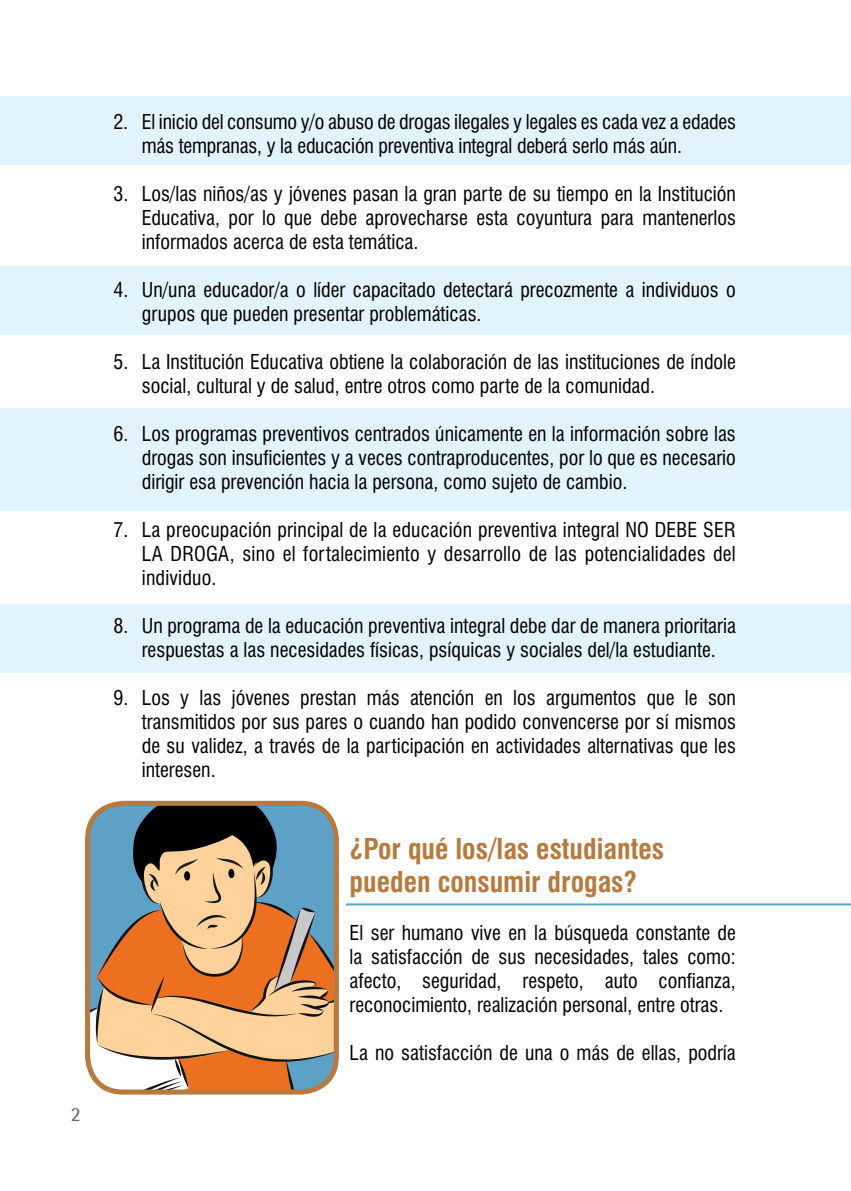
<style>
.page{position:relative;width:851px;height:1191px;background:#fff}
.page>*{position:absolute;margin:0;border:0;box-sizing:border-box;transform-origin:0 0}
.t1{font:700 condensed 28px/33.6px "Swiss 721 BT";color:#b7793c}
.t2{font:condensed 20px/24px "Swiss 721 BT";color:#000;text-align:justify}
.t3{font:20px "Rotis Semi Sans";color:#636466}
</style>
<div class="page">
<hr style="left:346px;top:903px;width:504px;height:2px;background:#5ea1c7">
<div style="left:0;top:96px;width:850px;height:68px;background:#e1f4fd"></div>
<div style="left:0;top:266px;width:850px;height:68px;background:#e1f4fd"></div>
<div style="left:0;top:604px;width:850px;height:68px;background:#e1f4fd"></div>
<div style="left:0;top:408px;width:850px;height:102px;background:#e1f4fd"></div>
<svg style="left:90px;top:803px;width:246px;height:289px;background:#b19578"></svg>
<div style="left:85px;top:801px;width:254px;height:293px;border:5px solid #b7793c;border-radius:36px"></div>
<p class="t3" style="left:71px;top:1102px;width:12px">2</p>
<p class="t2" style="left:142px;top:109px;width:595px;text-indent:-28px">2. El inicio del consumo y/o abuso de drogas ilegales y legales es cada vez a edades más tempranas, y la educación preventiva integral deberá serlo más aún.</p>
<p class="t2" style="left:142px;top:181px;width:595px;text-indent:-28px">3. Los/las niños/as y jóvenes pasan la gran parte de su tiempo en la Institución Educativa, por lo que debe aprovecharse esta coyuntura para mantenerlos informados acerca de esta temática.</p>
<p class="t2" style="left:142px;top:277px;width:595px;text-indent:-28px">4. Un/una educador/a o líder capacitado detectará precozmente a individuos o grupos que pueden presentar problemáticas.</p>
<p class="t2" style="left:142px;top:349px;width:595px;text-indent:-28px">5. La Institución Educativa obtiene la colaboración de las instituciones de índole social, cultural y de salud, entre otros como parte de la comunidad.</p>
<p class="t2" style="left:142px;top:421px;width:595px;text-indent:-28px">6. Los programas preventivos centrados únicamente en la información sobre las drogas son insuficientes y a veces contraproducentes, por lo que es necesario dirigir esa prevención hacia la persona, como sujeto de cambio.</p>
<p class="t2" style="left:142px;top:517px;width:595px;text-indent:-28px">7. La preocupación principal de la educación preventiva integral NO DEBE SER LA DROGA, sino el fortalecimiento y desarrollo de las potencialidades del individuo.</p>
<p class="t2" style="left:113px;top:613px;width:624px;text-align:center">8. Un programa de la educación preventiva integral debe dar de manera prioritaria respuestas a las necesidades físicas, psíquicas y sociales del/la estudiante.</p>
<p class="t2" style="left:142px;top:685px;width:595px;text-indent:-28px">9. Los y las jóvenes prestan más atención en los argumentos que le son transmitidos por sus pares o cuando han podido convencerse por sí mismos de su validez, a través de la participación en actividades alternativas que les interesen.</p>
<h1 class="t1" style="left:349px;top:831px;width:316px">¿Por qué los/las estudiantes pueden consumir drogas?</h1>
<p class="t2" style="left:349px;top:921px;width:388px">El ser humano vive en la búsqueda constante de la satisfacción de sus necesidades, tales como: afecto, seguridad, respeto, auto confianza, reconocimiento, realización personal, entre otras.</p>
<p class="t2" style="left:349px;top:1041px;width:387px">La no satisfacción de una o más de ellas, podría</p>
</div>
